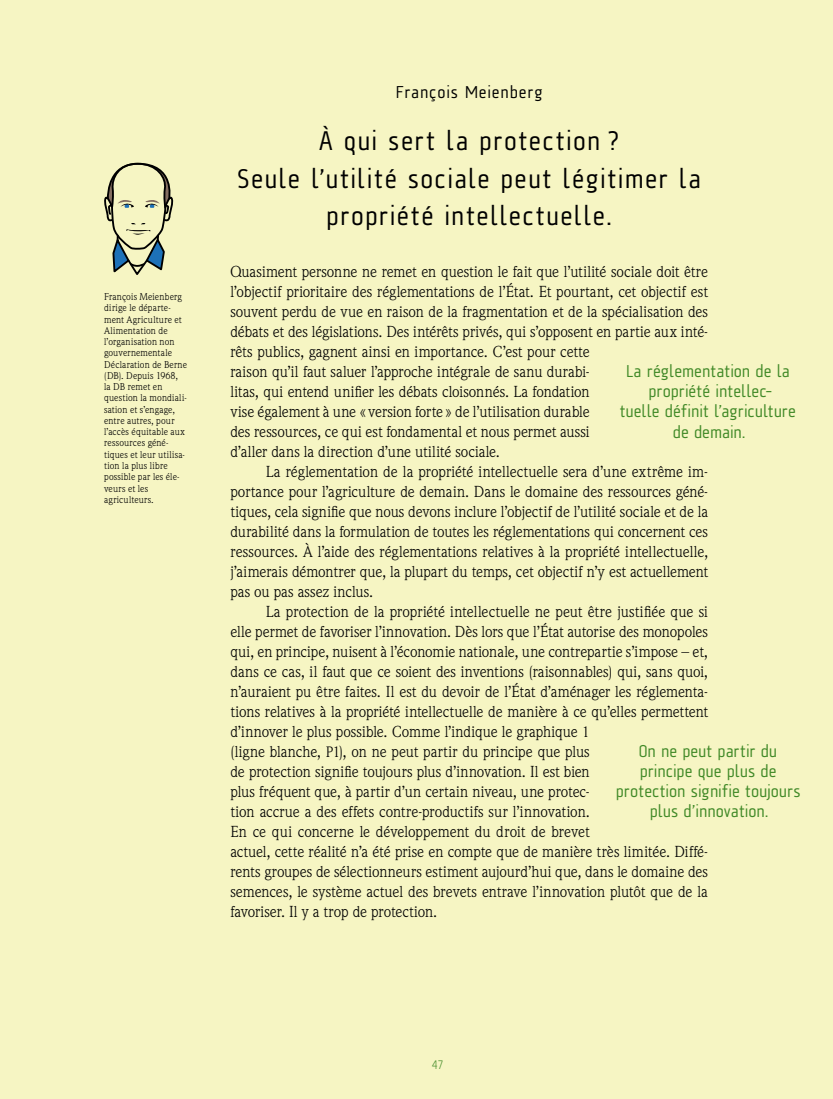
<style>
.page{position:relative;width:833px;height:1099px;background:#fff}
.page>*{position:absolute;margin:0;border:0;box-sizing:border-box;transform-origin:0 0}
.t1{font:27.5px/37.5px "A Asanu";letter-spacing:.045em;color:#000;text-align:center}
.t2{font:17.5px/20px "A Asanu";letter-spacing:-.005em;color:#408927;text-align:center}
.t3{font:17.5px "A Asanu";letter-spacing:.04em;color:#000}
.t4{font:15.62px/20px "Weidemann Std";letter-spacing:-.005em;color:#000}
.t5{font:300 12.5px "A Asanu";color:#408927}
.t6{font:9.75px/11.2px "Weidemann Std";letter-spacing:.015em;color:#000}
.s1{font-size:14.75px}
</style>
<div class="page">
<div style="left:0;top:0;width:833px;height:1098px;background:#f6f5c3"></div>
<svg style="left:104px;top:163px;width:69px;height:112px"></svg>
<p class="t6" style="left:104px;top:291px;width:84px">François Meienberg dirige le départe&shy;ment Agriculture et<br>Alimentation de l’organisation non gouvernementale<br>Déclaration de Berne (DB). Depuis 1968, la DB remet en question la mondiali&shy;sation et s’engage, entre autres, pour l’accès équitable aux ressources géné&shy;tiques et leur utilisa&shy;tion la plus libre possible par les éle&shy;veurs et les agriculteurs.</p>
<p class="t3" style="left:396px;top:82px;width:148px">François Meienberg</p>
<h1 class="t1" style="left:237px;top:122px;width:465px">À qui sert la protection ?<br>Seule l’utilité sociale peut légitimer la propriété intellectuelle.</h1>
<p class="t4" style="left:230px;top:261px;width:479px">Quasiment personne ne remet en question le fait que l’utilité sociale doit être l’objectif prioritaire des réglementations de l’État. Et pourtant, cet objectif est souvent perdu de vue en raison de la fragmentation et de la spécialisation des débats et des législations. Des intérêts privés, qui s’opposent en partie aux inté&shy;rêts publics, gagnent ainsi en importance. C’est pour cette<br>raison qu’il faut saluer l’approche intégrale de sanu durabi-<br>litas, qui entend unifier les débats cloisonnés. La fondation<br>vise également à une « version forte » de l’utilisation durable<br>des ressources, ce qui est fondamental et nous permet aussi<br>d’aller dans la direction d’une utilité sociale.</p>
<p class="t4" style="left:230px;top:461px;width:479px;text-align:justify;text-indent:35px">La réglementation de la propriété intellectuelle sera d’une extrême im&shy;portance pour l’agriculture de demain. Dans le domaine des ressources géné&shy;tiques, cela signifie que nous devons inclure l’objectif de l’utilité sociale et de la durabilité dans la formulation de toutes les réglementations qui concernent ces ressources. À l’aide des réglementations relatives à la propriété intellectuelle, j’aimerais démontrer que, la plupart du temps, cet objectif n’y est actuellement pas ou pas assez inclus.</p>
<p class="t4" style="left:230px;top:601px;width:479px;text-indent:35px">La protection de la propriété intellectuelle ne peut être justifiée que si elle permet de favoriser l’innovation. Dès lors que l’État autorise des monopoles qui, en principe, nuisent à l’économie nationale, une contrepartie s’impose – et, dans ce cas, il faut que ce soient des inventions (raisonnables) qui, sans quoi, n’auraient pu être faites. Il est du devoir de l’État d’aménager les réglementa&shy;tions relatives à la propriété intellectuelle de manière à ce qu’elles permettent d’innover le plus possible. Comme l’indique le graphique <span class="s1">1<br></span>(ligne blanche, <span class="s1">P1</span>), on ne peut partir du principe que plus<br>de protection signifie toujours plus d’innovation. Il est bien<br>plus fréquent que, à partir d’un certain niveau, une protec-<br>tion accrue a des effets contre-productifs sur l’innovation.<br>En ce qui concerne le développement du droit de brevet<br>actuel, cette réalité n’a été prise en compte que de manière très limitée. Diffé&shy;rents groupes de sélectionneurs estiment aujourd’hui que, dans le domaine des semences, le système actuel des brevets entrave l’innovation plutôt que de la favoriser. Il y a trop de protection.</p>
<p class="t2" style="left:619px;top:361px;width:178px">La réglementation de la propriété intellec-<br>tuelle définit l’agriculture de demain.</p>
<p class="t2" style="left:616px;top:741px;width:186px">On ne peut partir du principe que plus de protection signifie toujours plus d’innovation.</p>
<p class="t5" style="left:432px;top:1058px;width:13px">47</p>
</div>
